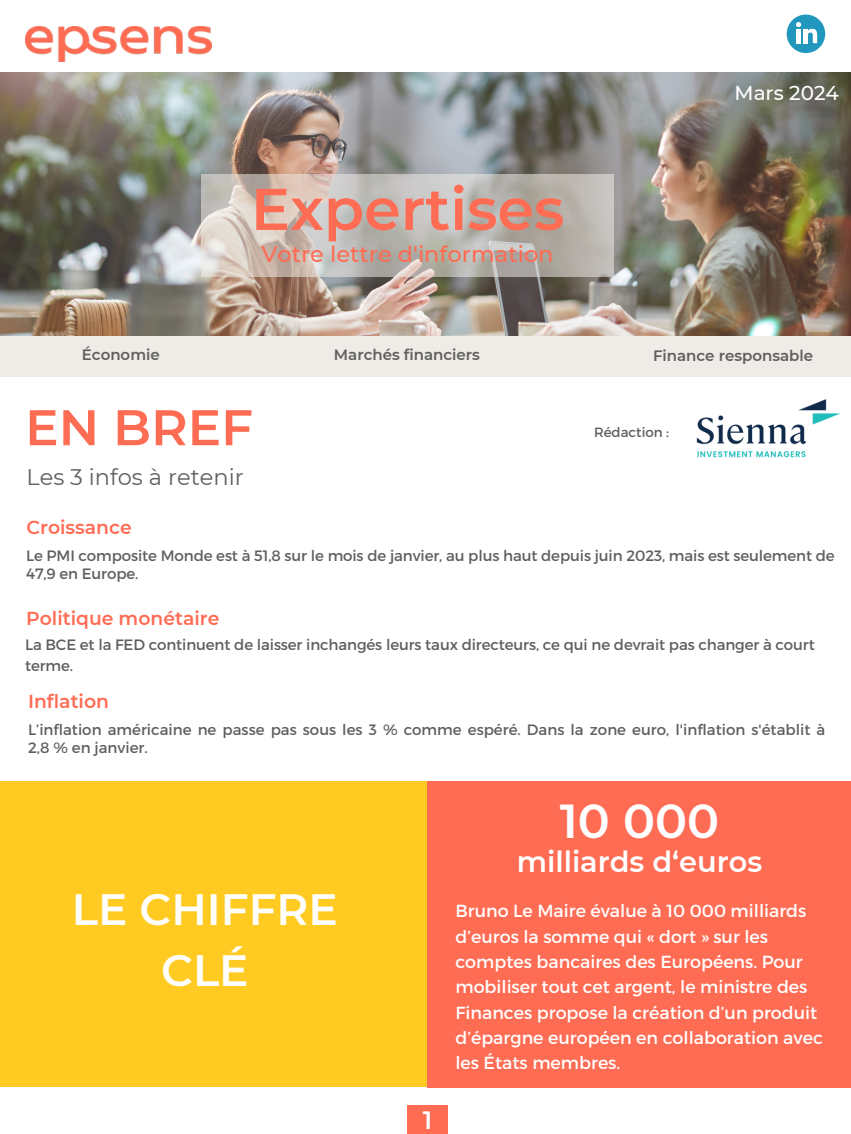
<style>
.page{position:relative;width:851px;height:1134px;background:#fff}
.page>*{position:absolute;margin:0;border:0;box-sizing:border-box;transform-origin:0 0}
.t1{font:600 58.75px "Montserrat";color:#ff6c54}
.t2{font:600 50px "Montserrat";color:#ff6c54}
.t3{font:600 47.5px "Montserrat";color:#fff}
.t4{font:600 43.75px/61px "Montserrat";color:#fff;text-align:center}
.t5{font:600 28.75px "Montserrat";color:#fff}
.t6{font:600 25px "Montserrat";color:#fff}
.t7{font:500 22.5px "Montserrat";color:#ff6c54}
.t8{font:22.5px "Montserrat";color:#5f5f5f}
.t9{font:500 20px "Montserrat";color:#fff}
.t10{font:600 18.75px "Montserrat";color:#ff6c54}
.t11{font:17.5px/25.2px "Montserrat";color:#fff}
.t12{font:15px/17.8px "Montserrat";letter-spacing:-.005em;color:#5f5f5f}
.t13{font:600 15px "Montserrat";color:#5f5f5f}
.t14{font:13.38px "Montserrat";color:#5f5f5f}
</style>
<div class="page">
<div style="left:0;top:781px;width:429px;height:305px;background:#ffcb22"></div>
<div style="left:407px;top:1105px;width:40px;height:28px;background:#ff6c54"></div>
<div style="left:427px;top:781px;width:423px;height:306px;background:#ff6c54"></div>
<img style="left:0;top:72px;width:850px;height:264px">
<img style="left:25px;top:26px;width:187px;height:36px">
<svg style="left:786px;top:15px;width:39px;height:38px"></svg>
<svg style="left:201px;top:174px;width:412px;height:102px;background:#c1bcb6"></svg>
<div style="left:0;top:336px;width:850px;height:41px;background:#efebe6"></div>
<img style="left:696px;top:399px;width:145px;height:59px">
<h5 class="t1" style="left:251px;top:173px;width:315px">Expertises</h5>
<h5 class="t7" style="left:261px;top:240px;width:293px">Votre lettre d'information</h5>
<p class="t9" style="left:734px;top:81px;width:106px">Mars 2024</p>
<p class="t13" style="left:82px;top:346px;width:79px">Économie</p>
<p class="t13" style="left:334px;top:345px;width:147px">Marchés financiers</p>
<p class="t13" style="left:652px;top:346px;width:162px">Finance responsable</p>
<p class="t2" style="left:25px;top:397px;width:229px">EN BREF</p>
<p class="t14" style="left:594px;top:423px;width:76px">Rédaction :</p>
<h1 class="t8" style="left:27px;top:463px;width:219px">Les 3 infos à retenir</h1>
<h6 class="t10" style="left:27px;top:516px;width:107px">Croissance</h6>
<p class="t12" style="left:26px;top:545px;width:809px">Le PMI composite Monde est à 51,8 sur le mois de janvier, au plus haut depuis juin 2023, mais est seulement de<br>47,9 en Europe.</p>
<p class="t10" style="left:26px;top:606px;width:195px">Politique monétaire</p>
<p class="t12" style="left:25px;top:633px;width:791px;line-height:20.6px">La BCE et la FED continuent de laisser inchangés leurs taux directeurs, ce qui ne devrait pas changer à court terme.</p>
<h4 class="t10" style="left:28px;top:690px;width:82px">Inflation</h4>
<p class="t12" style="left:28px;top:719px;width:798px">L’inflation américaine ne passe pas sous les 3 % comme espéré. Dans la zone euro, l'inflation s'établit à<br>2,8 % en janvier.</p>
<p class="t3" style="left:559px;top:791px;width:161px">10 000</p>
<p class="t4" style="left:72px;top:879px;width:267px">LE CHIFFRE<br>CLÉ</p>
<h2 class="t6" style="left:423px;top:1105px;width:11px">1</h2>
<p class="t5" style="left:516px;top:844px;width:247px">milliards d‘euros</p>
<p class="t11" style="left:455px;top:897px;width:369px">Bruno Le Maire évalue à 10 000 milliards d’euros la somme qui « dort » sur les comptes bancaires des Européens. Pour mobiliser tout cet argent, le ministre des Finances propose la création d’un produit d’épargne européen en collaboration avec les États membres.</p>
</div>
